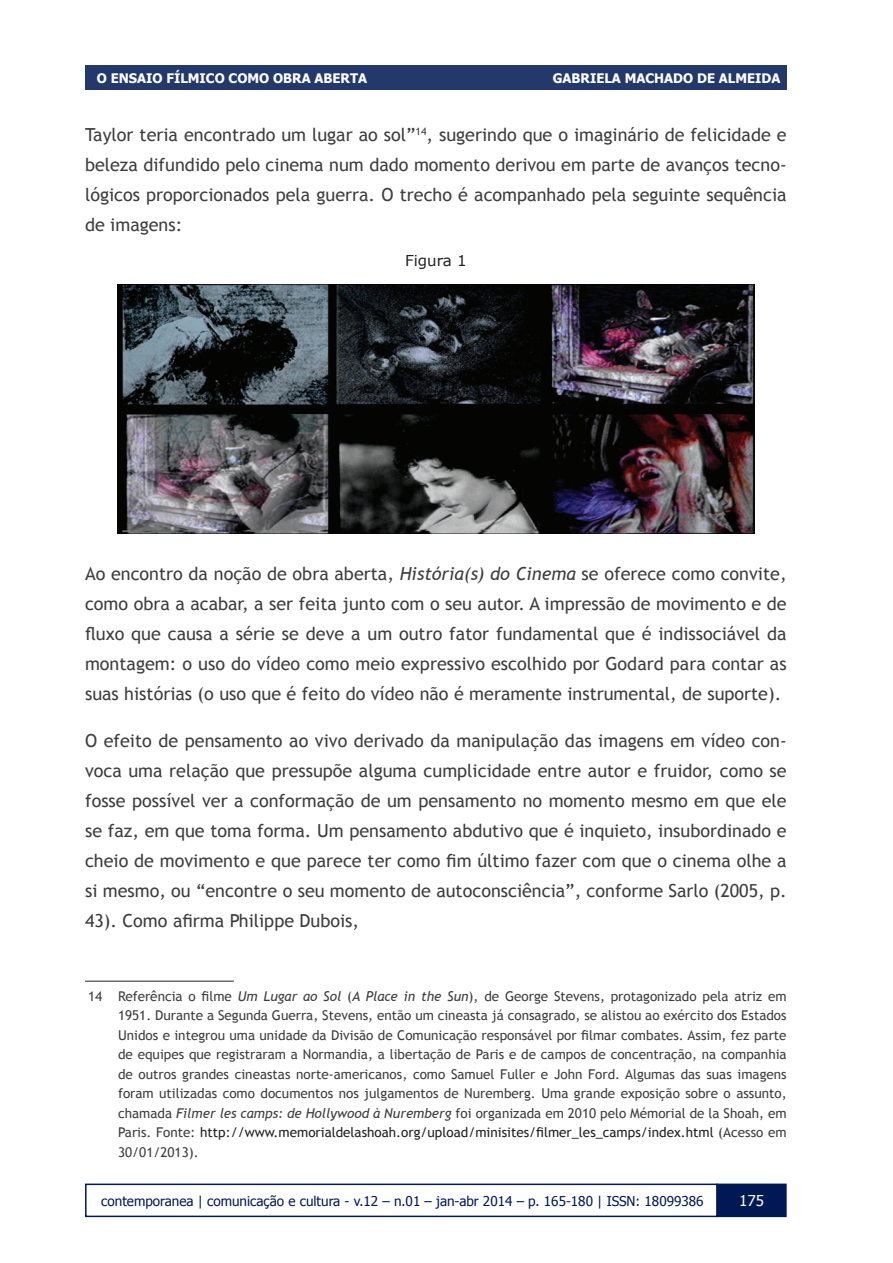
<style>
.page{position:relative;width:893px;height:1263px;background:#fff}
.page>*{position:absolute;margin:0;border:0;box-sizing:border-box;transform-origin:0 0}
.t1{font:18px/30px "Trebuchet MS";color:#3e3e3f;text-align:justify}
.t2{font:15px "Verdana";color:#231f20}
.t3{font:15px "Tahoma";color:#fff}
.t4{font:13.5px/19.5px "Trebuchet MS";color:#3e3e3f;text-align:justify}
.t5{font:13.5px "Tahoma";color:#001954}
.t6{font:700 13.05px "Tahoma";color:#fff}
.s1{font-style:italic}
.s2{color:#231f20}
</style>
<div class="page">
<div style="left:717px;top:1184px;width:69px;height:32px;background:#001954"></div>
<div style="left:716px;top:1183px;width:71px;height:34px;border:2px solid #001954"></div>
<div style="left:85px;top:1183px;width:633px;height:34px;border:2px solid #001954"></div>
<div style="left:85px;top:66px;width:702px;height:24px;background:#23396c"></div>
<img style="left:117px;top:285px;width:637px;height:248px">
<hr style="left:85px;top:981px;width:149px;height:1px;background:#231f20">
<p class="t6" style="left:97px;top:69px;width:86px">SOOBRE MÚSI</p>
<p class="t6" style="left:111px;top:69px;width:10px">ENSAIO</p>
<p class="t6" style="left:166px;top:69px;width:59px">FÍLMICA, ES</p>
<p class="t6" style="left:237px;top:69px;width:12px">OMO</p>
<p class="t6" style="left:315px;top:69px;width:64px">ABERTA CAÇÃO</p>
<p class="t6" style="left:553px;top:69px;width:229px">GABRIELA JORGE CAR OSO FILHO</p>
<p class="t6" style="left:206px;top:69px;width:127px">COCCUTA E OBRACOMUNI</p>
<p class="t6" style="left:625px;top:69px;width:157px">MACHADO DE ALMEIDA</p>
<p class="t1" style="left:85px;top:120px;width:703px">Taylor teria encontrado um lugar ao sol”<sup>14</sup>, sugerindo que o imaginário de felicidade e beleza difundido pelo cinema num dado momento derivou em parte de avanços tecno&shy;lógicos proporcionados pela guerra. O trecho é acompanhado pela seguinte sequência de imagens:</p>
<p class="t2" style="left:405px;top:250px;width:63px">Figura 1</p>
<p class="t1" style="left:85px;top:559px;width:703px">Ao encontro da noção de obra aberta, <span class="s1">História(s) do Cinema</span> se oferece como convite, como obra a acabar, a ser feita junto com o seu autor. A impressão de movimento e de fluxo que causa a série se deve a um outro fator fundamental que é indissociável da montagem: o uso do vídeo como meio expressivo escolhido por Godard para contar as suas histórias (o uso que é feito do vídeo não é meramente instrumental, de suporte).</p>
<p class="t1" style="left:85px;top:726px;width:703px">O efeito de pensamento ao vivo derivado da manipulação das imagens em vídeo con&shy;voca uma relação que pressupõe alguma cumplicidade entre autor e fruidor, como se fosse possível ver a conformação de um pensamento no momento mesmo em que ele se faz, em que toma forma. Um pensamento abdutivo que é inquieto, insubordinado e cheio de movimento e que parece ter como fim último fazer com que o cinema olhe a si mesmo, ou “encontre o seu momento de autoconsciência”, conforme Sarlo (2005, p.<br>43). Como afirma Philippe Dubois,</p>
<p class="t4" style="left:118px;top:986px;width:670px;text-indent:-30px">14 Referência o filme <span class="s1">Um Lugar ao Sol</span> (<span class="s1">A Place in the Sun</span>), de George Stevens, protagonizado pela atriz em 1951. Durante a Segunda Guerra, Stevens, então um cineasta já consagrado, se alistou ao exército dos Estados Unidos e integrou uma unidade da Divisão de Comunicação responsável por filmar combates. Assim, fez parte de equipes que registraram a Normandia, a libertação de Paris e de campos de concentração, na companhia de outros grandes cineastas norte-americanos, como Samuel Fuller e John Ford. Algumas das suas imagens foram utilizadas como documentos nos julgamentos de Nuremberg. Uma grande exposição sobre o assunto, chamada <span class="s1">Filmer les camps: de Hollywood à Nuremberg</span> foi organizada em 2010 pelo Mémorial de la Shoah, em Paris. Fonte: <span class="s2">http://www.memorialdelashoah.org/upload/minisites/filmer_les_camps/index.html</span> (Acesso em 30/01/2013).</p>
<p class="t5" style="left:101px;top:1191px;width:604px">contemporanea | comunicação e cultura - v.12 – n.01 – jan-abr 2014 – p. 165-180 | ISSN: 18099386</p>
<p class="t3" style="left:739px;top:1190px;width:26px">175</p>
</div>
